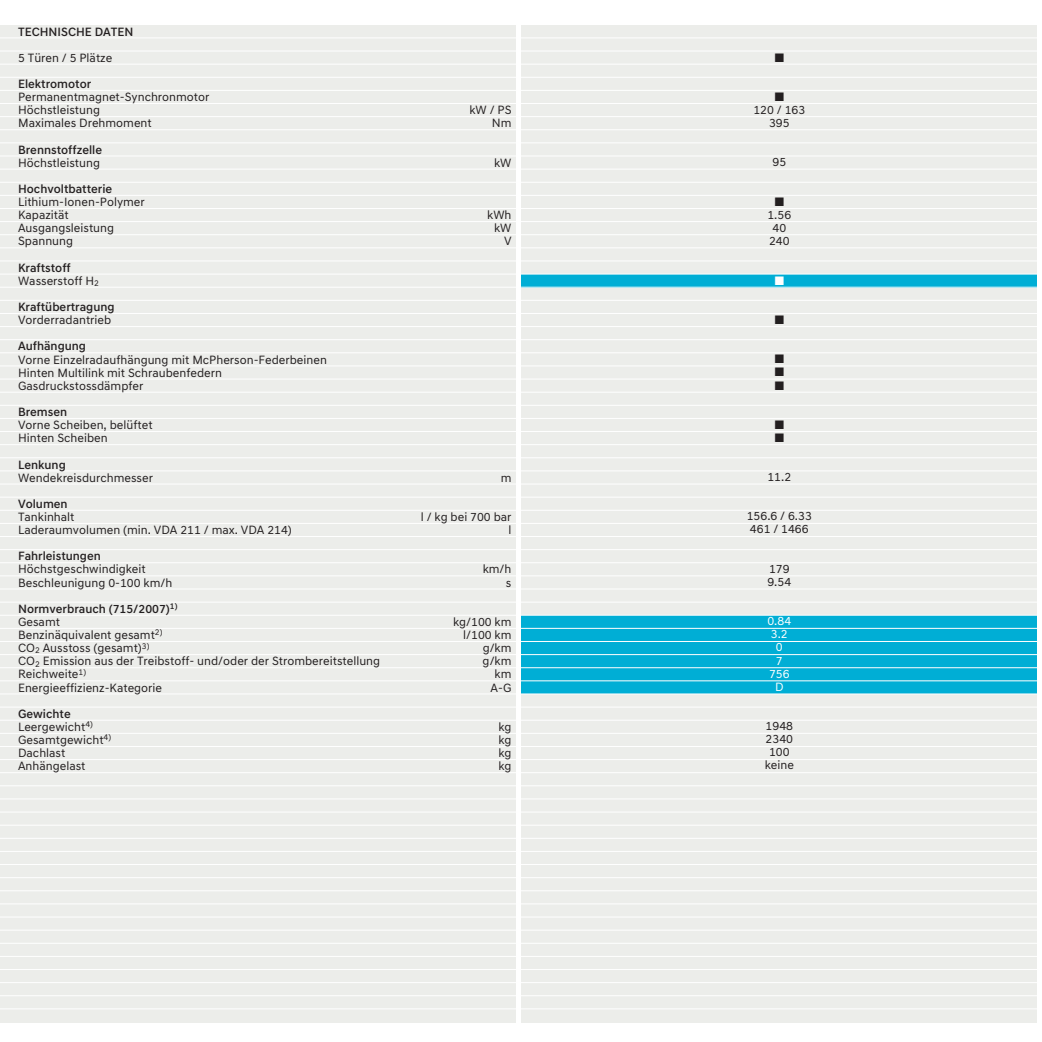
<style>
.page{position:relative;width:1042px;height:1042px;background:#fff}
.page>*{position:absolute;margin:0;border:0;box-sizing:border-box;transform-origin:0 0}
.t1{font:12.25px/13.1px "Hyundai Sans Text";color:#231f20}
.t2{font:500 12.25px/13.1px "Hyundai Sans Text";color:#231f20}
.t3{font:12.25px/13.1px "Hyundai Sans Text";color:#fff;text-align:center}
.t4{font:12.25px/13.1px "Zapf Dingbats";color:#231f20;text-align:justify}
.t5{font:12.25px "Zapf Dingbats";color:#fff}
.s1{font-weight:500}
.s2{font-weight:400}
</style>
<div class="page">
<div style="left:0;top:25px;width:1039px;height:998px;background:#ecedea"></div>
<div style="left:519px;top:274px;width:520px;height:13px;background:#00aed5"></div>
<div style="left:519px;top:615px;width:520px;height:79px;background:#00aed5"></div>
<hr style="left:0;top:772px;width:1039px;height:1px;background:#fff">
<hr style="left:0;top:37px;width:1039px;height:1px;background:#fff">
<hr style="left:0;top:51px;width:1039px;height:1px;background:#fff">
<hr style="left:0;top:64px;width:1039px;height:1px;background:#fff">
<hr style="left:0;top:77px;width:1039px;height:1px;background:#fff">
<hr style="left:0;top:90px;width:1039px;height:1px;background:#fff">
<hr style="left:0;top:103px;width:1039px;height:1px;background:#fff">
<hr style="left:0;top:116px;width:1039px;height:1px;background:#fff">
<hr style="left:0;top:129px;width:1039px;height:1px;background:#fff">
<hr style="left:0;top:142px;width:1039px;height:1px;background:#fff">
<hr style="left:0;top:156px;width:1039px;height:1px;background:#fff">
<hr style="left:0;top:169px;width:1039px;height:1px;background:#fff">
<hr style="left:0;top:182px;width:1039px;height:1px;background:#fff">
<hr style="left:0;top:195px;width:1039px;height:1px;background:#fff">
<hr style="left:0;top:208px;width:1039px;height:1px;background:#fff">
<hr style="left:0;top:221px;width:1039px;height:1px;background:#fff">
<hr style="left:0;top:234px;width:1039px;height:1px;background:#fff">
<hr style="left:0;top:247px;width:1039px;height:1px;background:#fff">
<hr style="left:0;top:260px;width:1039px;height:1px;background:#fff">
<hr style="left:0;top:274px;width:1039px;height:1px;background:#fff">
<hr style="left:0;top:287px;width:1039px;height:1px;background:#fff">
<hr style="left:0;top:300px;width:1039px;height:1px;background:#fff">
<hr style="left:0;top:313px;width:1039px;height:1px;background:#fff">
<hr style="left:0;top:326px;width:1039px;height:1px;background:#fff">
<hr style="left:0;top:339px;width:1039px;height:1px;background:#fff">
<hr style="left:0;top:352px;width:1039px;height:1px;background:#fff">
<hr style="left:0;top:365px;width:1039px;height:1px;background:#fff">
<hr style="left:0;top:379px;width:1039px;height:1px;background:#fff">
<hr style="left:0;top:392px;width:1039px;height:1px;background:#fff">
<hr style="left:0;top:405px;width:1039px;height:1px;background:#fff">
<hr style="left:0;top:418px;width:1039px;height:1px;background:#fff">
<hr style="left:0;top:431px;width:1039px;height:1px;background:#fff">
<hr style="left:0;top:444px;width:1039px;height:1px;background:#fff">
<hr style="left:0;top:457px;width:1039px;height:1px;background:#fff">
<hr style="left:0;top:470px;width:1039px;height:1px;background:#fff">
<hr style="left:0;top:483px;width:1039px;height:1px;background:#fff">
<hr style="left:0;top:497px;width:1039px;height:1px;background:#fff">
<hr style="left:0;top:510px;width:1039px;height:1px;background:#fff">
<hr style="left:0;top:523px;width:1039px;height:1px;background:#fff">
<hr style="left:0;top:536px;width:1039px;height:1px;background:#fff">
<hr style="left:0;top:549px;width:1039px;height:1px;background:#fff">
<hr style="left:0;top:562px;width:1039px;height:1px;background:#fff">
<hr style="left:0;top:575px;width:1039px;height:1px;background:#fff">
<hr style="left:0;top:588px;width:1039px;height:1px;background:#fff">
<hr style="left:0;top:602px;width:1039px;height:1px;background:#fff">
<hr style="left:0;top:615px;width:1039px;height:1px;background:#fff">
<hr style="left:0;top:628px;width:1039px;height:1px;background:#fff">
<hr style="left:0;top:641px;width:1039px;height:1px;background:#fff">
<hr style="left:0;top:654px;width:1039px;height:1px;background:#fff">
<hr style="left:0;top:667px;width:1039px;height:1px;background:#fff">
<hr style="left:0;top:680px;width:1039px;height:1px;background:#fff">
<hr style="left:0;top:693px;width:1039px;height:1px;background:#fff">
<hr style="left:0;top:706px;width:1039px;height:1px;background:#fff">
<hr style="left:0;top:720px;width:1039px;height:1px;background:#fff">
<hr style="left:0;top:733px;width:1039px;height:1px;background:#fff">
<hr style="left:0;top:746px;width:1039px;height:1px;background:#fff">
<hr style="left:0;top:759px;width:1039px;height:1px;background:#fff">
<hr style="left:0;top:785px;width:1039px;height:1px;background:#fff">
<hr style="left:0;top:798px;width:1039px;height:1px;background:#fff">
<hr style="left:0;top:811px;width:1039px;height:1px;background:#fff">
<hr style="left:0;top:825px;width:1039px;height:1px;background:#fff">
<hr style="left:0;top:838px;width:1039px;height:1px;background:#fff">
<hr style="left:0;top:851px;width:1039px;height:1px;background:#fff">
<hr style="left:0;top:864px;width:1039px;height:1px;background:#fff">
<hr style="left:0;top:877px;width:1039px;height:1px;background:#fff">
<hr style="left:0;top:890px;width:1039px;height:1px;background:#fff">
<hr style="left:0;top:903px;width:1039px;height:1px;background:#fff">
<hr style="left:0;top:916px;width:1039px;height:1px;background:#fff">
<hr style="left:0;top:929px;width:1039px;height:1px;background:#fff">
<hr style="left:0;top:943px;width:1039px;height:1px;background:#fff">
<hr style="left:0;top:956px;width:1039px;height:1px;background:#fff">
<hr style="left:0;top:969px;width:1039px;height:1px;background:#fff">
<hr style="left:0;top:982px;width:1039px;height:1px;background:#fff">
<hr style="left:0;top:995px;width:1039px;height:1px;background:#fff">
<hr style="left:0;top:1008px;width:1039px;height:1px;background:#fff">
<div style="left:1037px;top:0;width:5px;height:1041px;background:#fff"></div>
<div style="left:516px;top:0;width:5px;height:1041px;background:#fff"></div>
<p class="t2" style="left:18px;top:26px;width:117px">TECHNISCHE DATEN</p>
<p class="t1" style="left:18px;top:52px;width:96px">5 Türen / 5 Plätze</p>
<p class="t2" style="left:18px;top:78px;width:75px">Elektromotor</p>
<p class="t1" style="left:18px;top:91px;width:193px">Permanentmagnet-Synchronmotor<br>Höchstleistung</p>
<p class="t1" style="left:469px;top:104px;width:43px">kW / PS</p>
<p class="t1" style="left:18px;top:118px;width:135px">Maximales Drehmoment</p>
<p class="t1" style="left:492px;top:118px;width:21px">Nm</p>
<p class="t2" style="left:18px;top:144px;width:85px">Brennstoffzelle</p>
<p class="t1" style="left:18px;top:157px;width:84px">Höchstleistung</p>
<p class="t1" style="left:494px;top:157px;width:19px">kW</p>
<p class="t2" style="left:18px;top:183px;width:96px">Hochvoltbatterie</p>
<p class="t1" style="left:18px;top:196px;width:128px">Lithium-Ionen-Polymer<br>Kapazität</p>
<p class="t1" style="left:487px;top:209px;width:26px">kWh</p>
<p class="t1" style="left:18px;top:223px;width:98px">Ausgangsleistung</p>
<p class="t1" style="left:494px;top:223px;width:19px">kW</p>
<p class="t1" style="left:18px;top:236px;width:57px">Spannung</p>
<p class="t1" style="left:504px;top:236px;width:9px">V</p>
<p class="t1" style="left:18px;top:262px;width:82px"><span class="s1">Kraftstoff<br></span>Wasserstoff H<sub>2</sub></p>
<p class="t2" style="left:18px;top:301px;width:98px">Kraftübertragung</p>
<p class="t1" style="left:18px;top:314px;width:95px">Vorderradantrieb</p>
<p class="t2" style="left:18px;top:341px;width:70px">Aufhängung</p>
<p class="t1" style="left:18px;top:354px;width:310px">Vorne Einzelradaufhängung mit McPherson-Federbeinen<br>Hinten Multilink mit Schraubenfedern<br>Gasdruckstossdämpfer</p>
<p class="t2" style="left:18px;top:406px;width:51px">Bremsen</p>
<p class="t1" style="left:18px;top:419px;width:136px">Vorne Scheiben, belüftet<br>Hinten Scheiben</p>
<p class="t2" style="left:18px;top:459px;width:49px">Lenkung</p>
<p class="t1" style="left:18px;top:472px;width:136px">Wendekreisdurchmesser</p>
<p class="t1" style="left:501px;top:472px;width:12px">m</p>
<p class="t2" style="left:18px;top:498px;width:51px">Volumen</p>
<p class="t1" style="left:18px;top:511px;width:58px">Tankinhalt</p>
<p class="t1" style="left:421px;top:511px;width:92px">l / kg bei 700 bar</p>
<p class="t1" style="left:18px;top:524px;width:275px">Laderaumvolumen (min. VDA 211 / max. VDA 214)</p>
<p class="t1" style="left:508px;top:524px;width:4px">l</p>
<p class="t2" style="left:18px;top:550px;width:84px">Fahrleistungen</p>
<p class="t1" style="left:18px;top:564px;width:129px">Höchstgeschwindigkeit</p>
<p class="t1" style="left:483px;top:564px;width:30px">km/h</p>
<p class="t1" style="left:18px;top:577px;width:156px">Beschleunigung 0-100 km/h</p>
<p class="t1" style="left:506px;top:577px;width:7px">s</p>
<p class="t2" style="left:18px;top:603px;width:161px">Normverbrauch (715/2007)<sup>1)<br></sup><span class="s2">Gesamt</span></p>
<p class="t1" style="left:453px;top:616px;width:60px">kg/100 km</p>
<p class="t1" style="left:18px;top:629px;width:146px">Benzinäquivalent gesamt<sup>2)</sup></p>
<p class="t1" style="left:463px;top:629px;width:50px">l/100 km</p>
<p class="t1" style="left:18px;top:642px;width:133px">CO<sub>2</sub> Ausstoss (gesamt)<sup>3)</sup></p>
<p class="t1" style="left:483px;top:642px;width:30px">g/km</p>
<p class="t1" style="left:18px;top:655px;width:364px">CO<sub>2</sub> Emission aus der Treibstoff- und/oder der Strombereitstellung</p>
<p class="t1" style="left:483px;top:655px;width:30px">g/km</p>
<p class="t1" style="left:18px;top:669px;width:70px">Reichweite<sup>1)</sup></p>
<p class="t1" style="left:494px;top:669px;width:18px">km</p>
<p class="t1" style="left:18px;top:682px;width:146px">Energieeffizienz-Kategorie</p>
<p class="t1" style="left:490px;top:682px;width:22px">A-G</p>
<p class="t1" style="left:18px;top:708px;width:76px"><span class="s1">Gewichte<br></span>Leergewicht<sup>4)</sup></p>
<p class="t1" style="left:498px;top:721px;width:15px">kg</p>
<p class="t1" style="left:18px;top:734px;width:95px">Gesamtgewicht<sup>4)</sup></p>
<p class="t1" style="left:498px;top:734px;width:15px">kg</p>
<p class="t1" style="left:18px;top:747px;width:49px">Dachlast</p>
<p class="t1" style="left:498px;top:747px;width:15px">kg</p>
<p class="t1" style="left:18px;top:760px;width:69px">Anhängelast</p>
<p class="t1" style="left:498px;top:760px;width:15px">kg</p>
<p class="t4" style="left:774px;top:51px;width:11px">■</p>
<p class="t4" style="left:774px;top:90px;width:11px">■</p>
<p class="t1" style="left:753px;top:104px;width:53px;text-align:center">120 / 163<br>395</p>
<p class="t1" style="left:772px;top:156px;width:15px">95</p>
<p class="t4" style="left:774px;top:195px;width:11px">■</p>
<p class="t1" style="left:767px;top:209px;width:25px">1.56<br>40<br>240</p>
<p class="t5" style="left:774px;top:273px;width:11px">■</p>
<p class="t4" style="left:774px;top:313px;width:11px">■</p>
<p class="t4" style="left:774px;top:352px;width:11px">■ ■ ■</p>
<p class="t1" style="left:767px;top:471px;width:25px">11.2</p>
<p class="t1" style="left:747px;top:510px;width:67px">156.6 / 6.33<br>461 / 1466</p>
<p class="t1" style="left:767px;top:563px;width:25px">179<br>9.54</p>
<p class="t3" style="left:767px;top:615px;width:25px">0.84<br>3.2<br>0<br>7<br>756<br>D</p>
<p class="t1" style="left:765px;top:720px;width:31px;text-align:center">1948<br>2340<br>100 keine</p>
</div>
